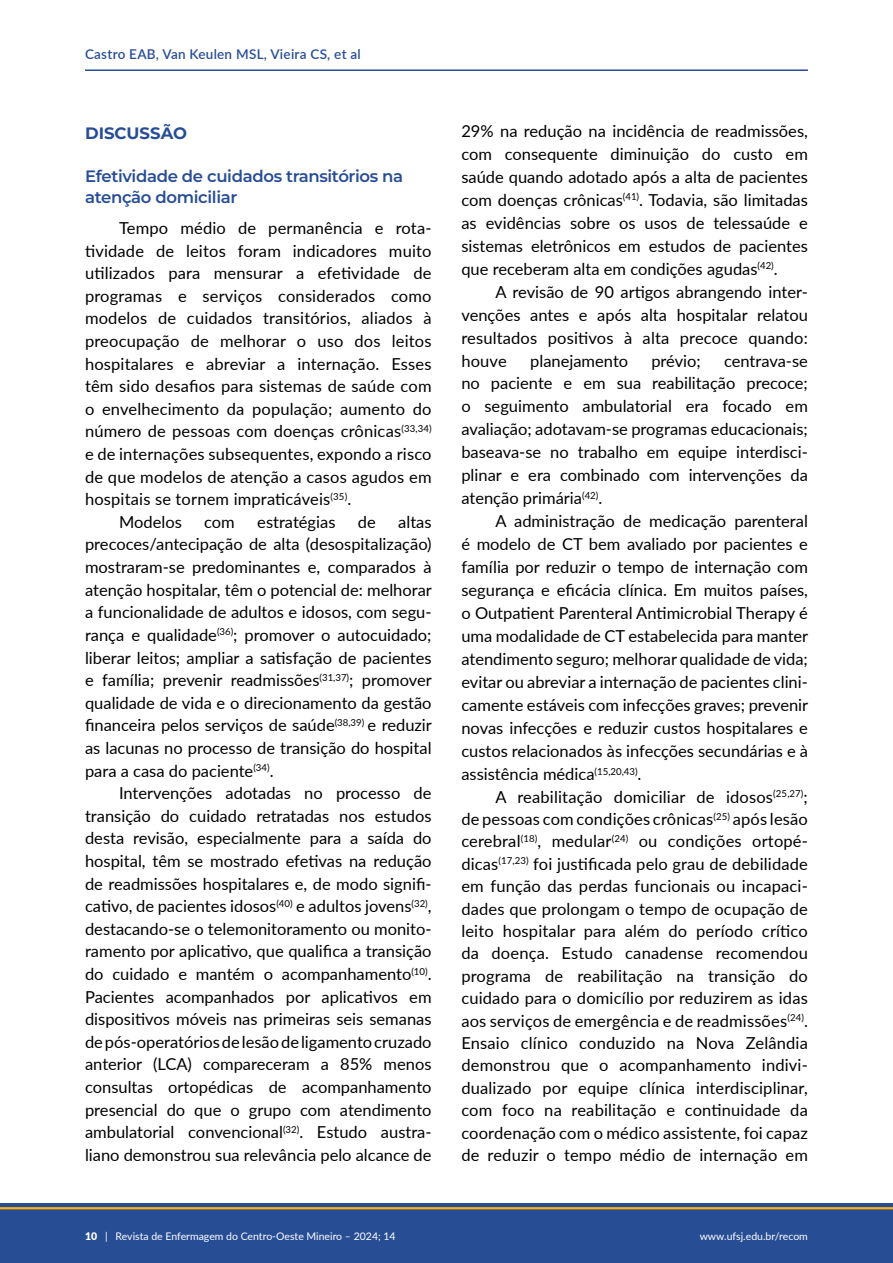
<style>
.page{position:relative;width:893px;height:1263px;background:#fff}
.page>*{position:absolute;margin:0;border:0;box-sizing:border-box;transform-origin:0 0}
.TXT{font:16.5px/22.6px "Lato";color:#000;text-align:justify}
.SUB2{font:600 16.5px/21.1px "Montserrat";letter-spacing:-.02em;color:#274d95}
.SUB1{font:700 16.5px "Montserrat";color:#274d95}
.t1{font:600 13.5px "Lato";letter-spacing:.02em;color:#274d95}
.t2{font:10.5px "Lato";color:#fff}
.s1{font-weight:900}
</style>
<div class="page">
<div style="left:0;top:1203px;width:893px;height:60px;background:#274d95"></div>
<hr style="left:0;top:1207px;width:893px;height:2px;background:#ffb011">
<hr style="left:85px;top:69px;width:723px;height:2px;background:#274d95">
<p class="t1" style="left:85px;top:44px;width:277px">Castro EAB, Van Keulen MSL, Vieira CS, et al</p>
<p class="SUB1" style="left:85px;top:122px;width:104px">DISCUSSÃO</p>
<p class="SUB2" style="left:85px;top:164px;width:320px">Efetividade de cuidados transitórios na atenção domiciliar</p>
<p class="TXT" style="left:85px;top:216px;width:348px;text-indent:34px">Tempo médio de permanência e rota&shy;tividade de leitos foram indicadores muito utilizados para mensurar a efetividade de programas e serviços considerados como modelos de cuidados transitórios, aliados à preocupação de melhorar o uso dos leitos hospitalares e abreviar a internação. Esses têm sido desafios para sistemas de saúde com o envelhecimento da população; aumento do número de pessoas com doenças crônicas<sup>(33,34) </sup>e de internações subsequentes, expondo a risco de que modelos de atenção a casos agudos em hospitais se tornem impraticáveis<sup>(35)</sup>.</p>
<p class="TXT" style="left:119px;top:510px;width:64px">Modelos</p>
<p class="TXT" style="left:204px;top:510px;width:32px">com</p>
<p class="TXT" style="left:257px;top:510px;width:80px">estratégias</p>
<p class="TXT" style="left:358px;top:510px;width:19px">de</p>
<p class="TXT" style="left:85px;top:510px;width:348px;text-indent:313px">altas precoces/antecipação de alta (desospitalização) mostraram-se predominantes e, comparados à atenção hospitalar, têm o potencial de: melhorar a funcionalidade de adultos e idosos, com segu&shy;rança e qualidade<sup>(36)</sup>; promover o autocuidado; liberar leitos; ampliar a satisfação de pacientes e família; prevenir readmissões<sup>(31,37)</sup>; promover qualidade de vida e o direcionamento da gestão financeira pelos serviços de saúde<sup>(38,39)</sup> e reduzir as lacunas no processo de transição do hospital para a casa do paciente<sup>(34)</sup>.</p>
<p class="TXT" style="left:85px;top:781px;width:348px;text-indent:34px">Intervenções adotadas no processo de transição do cuidado retratadas nos estudos desta revisão, especialmente para a saída do hospital, têm se mostrado efetivas na redução de readmissões hospitalares e, de modo signifi&shy;cativo, de pacientes idosos<sup>(40)</sup> e adultos jovens<sup>(32)</sup>, destacando-se o telemonitoramento ou monito&shy;ramento por aplicativo, que qualifica a transição do cuidado e mantém o acompanhamento<sup>(10)</sup>.<br>Pacientes acompanhados por aplicativos em dispositivos móveis nas primeiras seis semanas de pós-operatórios de lesão de ligamento cruzado anterior (LCA) compareceram a 85% menos consultas ortopédicas de acompanhamento presencial do que o grupo com atendimento ambulatorial convencional<sup>(32)</sup>. Estudo austra&shy;liano demonstrou sua relevância pelo alcance de</p>
<p class="TXT" style="left:461px;top:118px;width:348px">29% na redução na incidência de readmissões, com consequente diminuição do custo em saúde quando adotado após a alta de pacientes com doenças crônicas<sup>(41)</sup>. Todavia, são limitadas as evidências sobre os usos de telessaúde e sistemas eletrônicos em estudos de pacientes que receberam alta em condições agudas<sup>(42)</sup>.</p>
<p class="TXT" style="left:461px;top:279px;width:348px;text-indent:34px">A revisão de 90 artigos abrangendo inter&shy;venções antes e após alta hospitalar relatou resultados positivos à alta precoce quando: houve</p>
<p class="TXT" style="left:530px;top:348px;width:100px">planejamento</p>
<p class="TXT" style="left:651px;top:348px;width:51px">prévio;</p>
<p class="TXT" style="left:461px;top:348px;width:348px;text-indent:263px">centrava-se no paciente e em sua reabilitação precoce; o seguimento ambulatorial era focado em avaliação; adotavam-se programas educacionais; baseava-se no trabalho em equipe interdisci&shy;plinar e era combinado com intervenções da atenção primária<sup>(42)</sup>.</p>
<p class="TXT" style="left:461px;top:509px;width:348px;text-indent:34px">A administração de medicação parenteral é modelo de CT bem avaliado por pacientes e família por reduzir o tempo de internação com segurança e eficácia clínica. Em muitos países, o Outpatient Parenteral Antimicrobial Therapy é uma modalidade de CT estabelecida para manter atendimento seguro; melhorar qualidade de vida; evitar ou abreviar a internação de pacientes clini&shy;camente estáveis com infecções graves; prevenir novas infecções e reduzir custos hospitalares e custos relacionados às infecções secundárias e à assistência médica<sup>(15,20,43)</sup>.</p>
<p class="TXT" style="left:461px;top:785px;width:348px;text-indent:34px">A reabilitação domiciliar de idosos<sup>(25,27)</sup>; de pessoas com condições crônicas<sup>(25)</sup> após lesão cerebral<sup>(18)</sup>, medular<sup>(24)</sup> ou condições ortopé&shy;dicas<sup>(17,23)</sup> foi justificada pelo grau de debilidade em função das perdas funcionais ou incapaci&shy;dades que prolongam o tempo de ocupação de leito hospitalar para além do período crítico da doença. Estudo canadense recomendou programa de reabilitação na transição do cuidado para o domicílio por reduzirem as idas aos serviços de emergência e de readmissões<sup>(24)</sup>.<br>Ensaio clínico conduzido na Nova Zelândia demonstrou que o acompanhamento indivi&shy;dualizado por equipe clínica interdisciplinar, com foco na reabilitação e continuidade da coordenação com o médico assistente, foi capaz de reduzir o tempo médio de internação em</p>
<p class="t2" style="left:85px;top:1228px;width:312px"><span class="s1">10</span> | Revista de Enfermagem do Centro-Oeste Mineiro – 2024; 14</p>
<p class="t2" style="left:700px;top:1228px;width:110px">www.ufsj.edu.br/recom</p>
</div>
